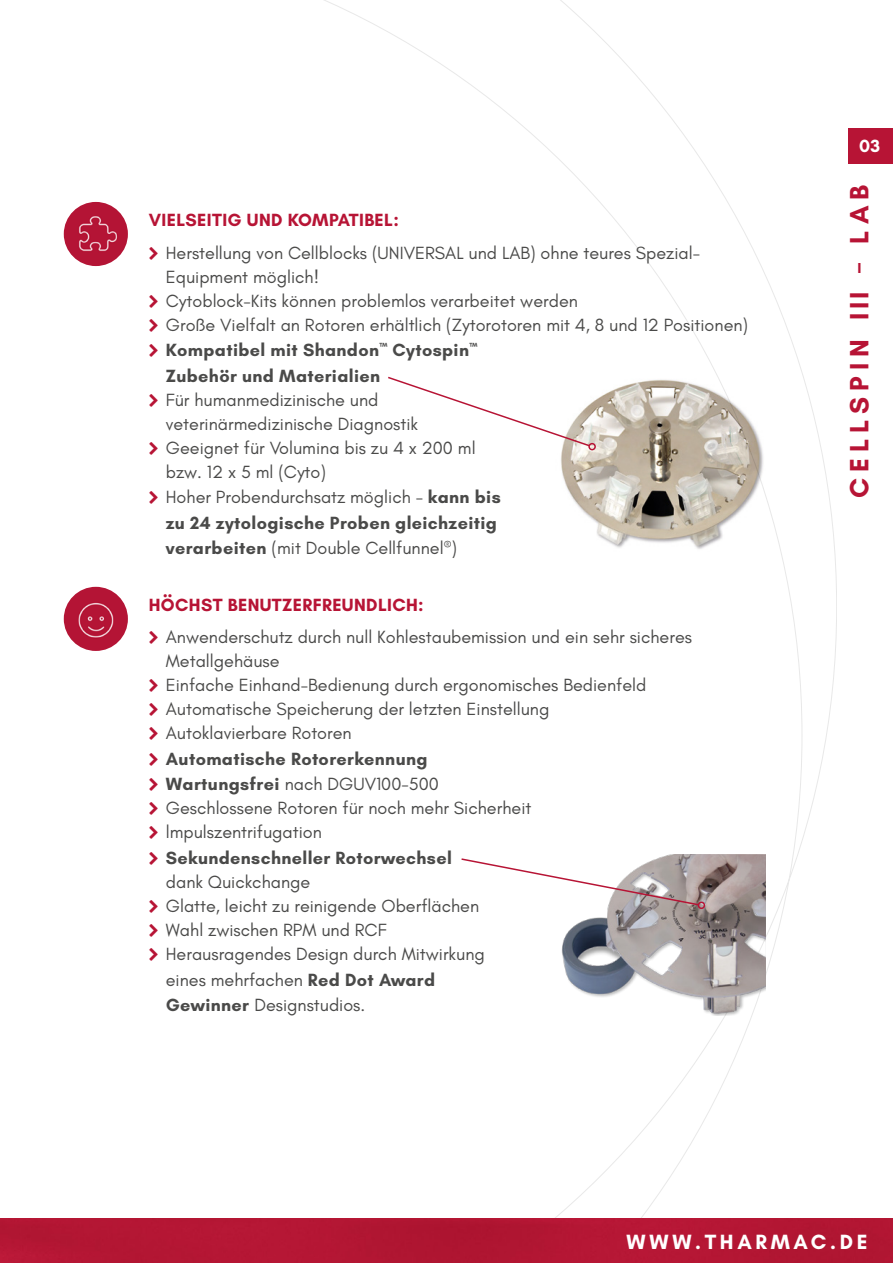
<style>
.page{position:relative;width:893px;height:1263px;background:#fff}
.page>*{position:absolute;margin:0;border:0;box-sizing:border-box;transform-origin:0 0}
.t1{font:700 27px "Glacial Indifference";letter-spacing:.225em;color:#b71435}
.t2{font:700 21px "Glacial Indifference";letter-spacing:.175em;color:#fff}
.t3{font:18px/24.6px "Glacial Indifference";color:#4a4a49}
.t4{font:700 18px "Glacial Indifference";letter-spacing:.02em;color:#b71435}
.t5{font:700 18px "Glacial Indifference";letter-spacing:.02em;color:#4a4a49}
.t6{font:700 18px "Glacial Indifference";color:#fff}
.s1{font-weight:700}
</style>
<div class="page">
<div style="left:848px;top:128px;width:45px;height:36px;background:#b71435"></div>
<div style="left:0;top:1218px;width:893px;height:45px;background:#b31633"></div>
<img style="left:561px;top:854px;width:204px;height:161px">
<svg style="left:461px;top:857px;width:239px;height:49px"></svg>
<div style="left:698px;top:901px;width:7px;height:8px;border:2px solid #b71435;border-radius:50%"></div>
<img style="left:64px;top:202px;width:64px;height:64px;border-radius:32px">
<img style="left:64px;top:587px;width:64px;height:64px;border-radius:32px">
<img style="left:561px;top:361px;width:204px;height:188px">
<svg style="left:388px;top:376px;width:203px;height:72px"></svg>
<div style="left:588px;top:443px;width:8px;height:7px;border:2px solid #b71435;border-radius:50%"></div>
<p class="t4" style="left:149px;top:209px;width:252px">VIELSEITIG UND KOMPATIBEL:</p>
<p class="t3" style="left:166px;top:240px;width:584px">Herstellung von Cellblocks (UNIVERSAL und LAB) ohne teures Spezial-Equipment möglich!<br>Cytoblock-Kits können problemlos verarbeitet werden<br>Große Vielfalt an Rotoren erhältlich (Zytorotoren mit 4, 8 und 12 Positionen)<br><span class="s1">Kompatibel mit Shandon</span><sup>™</sup> <span class="s1">Cytospin</span><sup>™<br></sup><span class="s1">Zubehör und Materialien</span></p>
<p class="t3" style="left:166px;top:387px;width:336px">Für humanmedizinische und veterinärmedizinische Diagnostik<br>Geeignet für Volumina bis zu 4 x 200 ml bzw. 12 x 5 ml (Cyto)<br>Hoher Probendurchsatz möglich - <span class="s1">kann bis zu 24 zytologische Proben gleichzeitig verarbeiten</span> (mit Double Cellfunnel<sup>®</sup>)</p>
<p class="t4" style="left:149px;top:594px;width:276px">HÖCHST BENUTZERFREUNDLICH:</p>
<p class="t3" style="left:166px;top:626px;width:528px;line-height:24px">Anwenderschutz durch null Kohlestaubemission und ein sehr sicheres Metallgehäuse<br>Einfache Einhand-Bedienung durch ergonomisches Bedienfeld Automatische Speicherung der letzten Einstellung<br>Autoklavierbare Rotoren</p>
<p class="t3" style="left:166px;top:747px;width:367px"><span class="s1">Automatische Rotorerkennung Wartungsfrei</span> nach DGUV100-500<br>Geschlossene Rotoren für noch mehr Sicherheit lmpulszentrifugation</p>
<p class="t5" style="left:166px;top:847px;width:288px">Sekundenschneller Rotorwechsel</p>
<p class="t3" style="left:166px;top:870px;width:321px">dank Quickchange<br>Glatte, leicht zu reinigende Oberflächen<br>Wahl zwischen RPM und RCF<br>Herausragendes Design durch Mitwirkung eines mehrfachen <span class="s1">Red Dot Award<br>Gewinner</span> Designstudios.</p>
<p class="t6" style="left:859px;top:134px;width:23px">03</p>
<h1 class="t1" style="left:843px;top:498px;width:315px;rotate:-90deg">CELLSPIN III – LAB</h1>
<p class="t2" style="left:627px;top:1229px;width:242px">WWW.THARMAC.DE</p>
</div>
